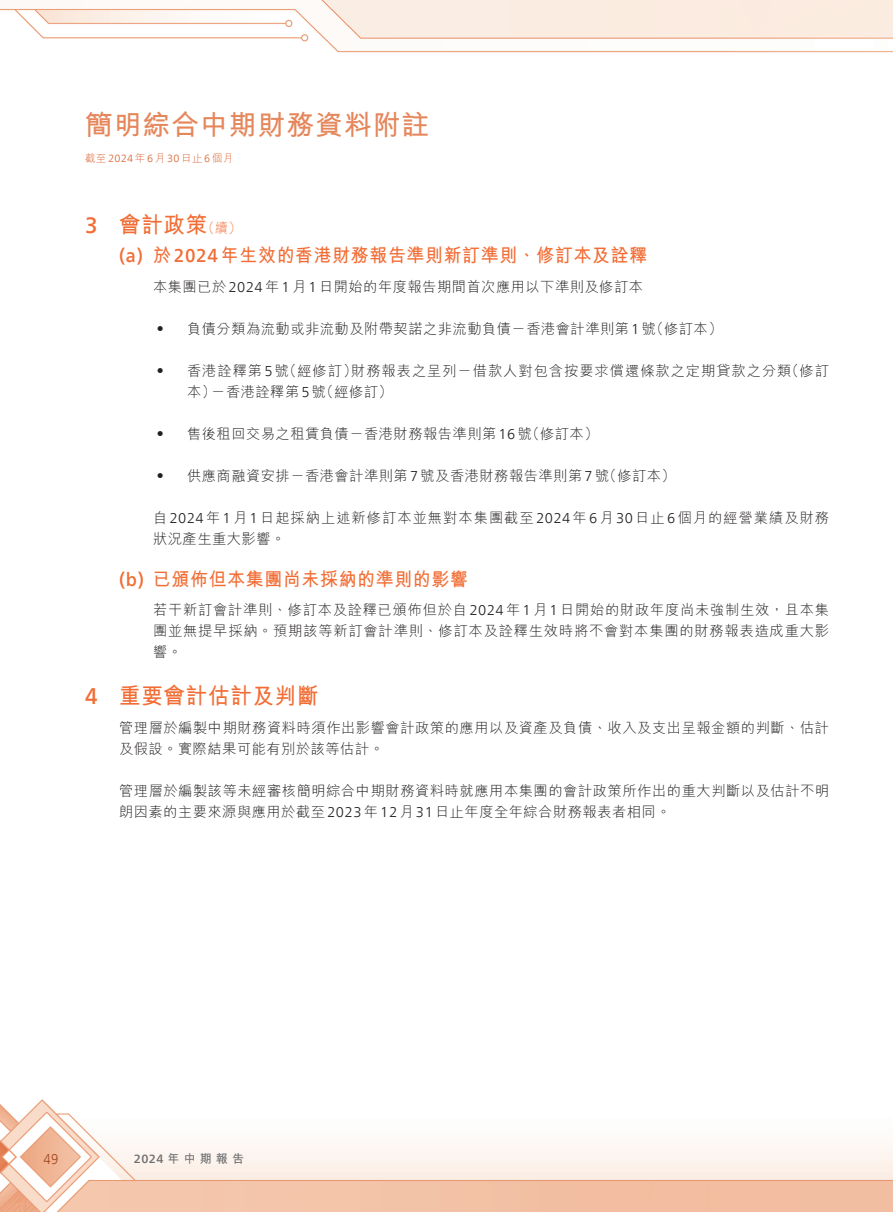
<style>
.page{position:relative;width:893px;height:1212px;background:#fff}
.page>*{position:absolute;margin:0;border:0;box-sizing:border-box;transform-origin:0 0}
.t1{font:700 27.75px "M Hei HK";letter-spacing:.035em;color:#e5865b}
._3__標題{font:700 22.5px "M Hei HK";letter-spacing:.04em;color:#f26d35;scale:.95 1}
._3__標題-2{font:500 22.5px "Frutiger Neue LT Com";color:#f26d35;scale:.95 1}
._4__副標題{font:700 18.75px "M Hei HK";letter-spacing:.04em;color:#f26d35;scale:.95 1}
._4__副標題-2{font:500 18.75px "Frutiger Neue LT Com";color:#f26d35;scale:.95 1}
._1__內文{font:300 14.25px/21px "M Hei HK";letter-spacing:.04em;color:#231f20}
._1__內文-2{font:300 14.25px/21px "M Hei HK";letter-spacing:.07em;color:#231f20}
.t2{font:300 14.25px "Frutiger Neue LT Com";color:#a0461d;scale:.9 1}
._3__標題-3{font:300 13.5px "M Hei HK";color:#f26d35;scale:.95 1}
.t3{font:700 12px "M Hei HK";letter-spacing:.345em;color:#6c6d70}
.t4{font:300 10.5px "M Hei HK";color:#db6230}
.s1{font-family:"Frutiger Neue LT Com"}
.s2{font-family:"Frutiger Neue LT Com";font-weight:500}
</style>
<div class="page">
<img style="left:0;top:0;width:892px;height:1212px">
<h1 class="t1" style="left:85px;top:104px;width:346px">簡明綜合中期財務資料附註</h1>
<p class="t4" style="left:85px;top:152px;width:150px">截至<span class="s1">2024</span>年<span class="s1">6</span>月<span class="s1">30</span>日止<span class="s1">6</span>個月</p>
<p class="_3__標題-2" style="left:85px;top:211px;width:15px">3</p>
<p class="_3__標題-2" style="left:85px;top:682px;width:15px">4</p>
<p class="_3__標題" style="left:119px;top:208px;width:94px">會計政策</p>
<p class="_3__標題-3" style="left:202px;top:221px;width:43px">（續(</p>
<p class="_4__副標題-2" style="left:119px;top:244px;width:27px">a( )</p>
<p class="_4__副標題" style="left:153px;top:242px;width:522px">於<span class="s2">2024</span> 年生效的香港財務報告準則新訂準則、修訂本及詮釋</p>
<p class="_1__內文" style="left:153px;top:276px;width:491px">本集團已於<span class="s1">2024</span>年<span class="s1">1</span>月<span class="s1">1</span>日開始的年度報告期間首次應用以下準則及修訂本</p>
<p class="_1__內文" style="left:187px;top:318px;width:537px">負債分類為流動或非流動及附帶契諾之非流動負債－香港會計準則第<span class="s1">1</span> （號修訂本(</p>
<p class="_1__內文" style="left:153px;top:318px;width:16px">‧</p>
<p class="_1__內文" style="left:153px;top:360px;width:16px">‧</p>
<p class="_1__內文" style="left:153px;top:423px;width:16px">‧</p>
<p class="_1__內文-2" style="left:351px;top:360px;width:442px">財務報表之呈列－借款人對包含按要求償還條款之定期貸款之分類</p>
<p class="_1__內文-2" style="left:187px;top:360px;width:172px">香港詮釋第<span class="s1">5</span> （號經修訂）</p>
<p class="_1__內文" style="left:785px;top:360px;width:46px">（修訂</p>
<p class="_1__內文" style="left:187px;top:381px;width:30px">本）</p>
<p class="_1__內文" style="left:187px;top:423px;width:413px">售後租回交易之租賃負債－香港財務報告準則第<span class="s1">16</span> （號修訂本(</p>
<p class="_1__內文" style="left:211px;top:381px;width:183px">－香港詮釋第<span class="s1">5</span> （號經修訂(</p>
<p class="_4__副標題-2" style="left:119px;top:568px;width:28px">b( )</p>
<p class="_1__內文" style="left:187px;top:465px;width:490px">供應商融資安排－香港會計準則第<span class="s1">7</span>號及香港財務報告準則第<span class="s1">7</span> （號修訂本(</p>
<p class="_1__內文" style="left:153px;top:465px;width:16px">‧</p>
<p class="_1__內文-2" style="left:153px;top:507px;width:678px">自<span class="s1">2024</span>年<span class="s1">1</span>月<span class="s1">1</span>日起採納上述新修訂本並無對本集團截至<span class="s1">2024</span>年<span class="s1">6</span>月<span class="s1">30</span>日止<span class="s1">6</span>個月的經營業績及財務狀況產生重大影響。</p>
<p class="_4__副標題" style="left:153px;top:565px;width:333px">已頒佈但本集團尚未採納的準則的影響</p>
<p class="_1__內文" style="left:153px;top:599px;width:678px;text-align:justify">若干新訂會計準則、修訂本及詮釋已頒佈但於自<span class="s1">2024</span>年<span class="s1">1</span>月<span class="s1">1</span>日開始的財政年度尚未強制生效，且本集團並無提早採納。預期該等新訂會計準則、修訂本及詮釋生效時將不會對本集團的財務報表造成重大影響。</p>
<p class="_3__標題" style="left:119px;top:679px;width:212px">重要會計估計及判斷</p>
<p class="_1__內文" style="left:119px;top:717px;width:712px">管理層於編製中期財務資料時須作出影響會計政策的應用以及資產及負債、收入及支出呈報金額的判斷、估計及假設。實際結果可能有別於該等估計。</p>
<p class="_1__內文" style="left:119px;top:780px;width:712px">管理層於編製該等未經審核簡明綜合中期財務資料時就應用本集團的會計政策所作出的重大判斷以及估計不明朗因素的主要來源與應用於截至<span class="s1">2023</span>年<span class="s1">12</span>月<span class="s1">31</span>日止年度全年綜合財務報表者相同。</p>
<p class="t2" style="left:44px;top:1150px;width:18px">49</p>
<p class="t3" style="left:134px;top:1150px;width:112px"><span class="s2">2024</span>年中期報告</p>
</div>
